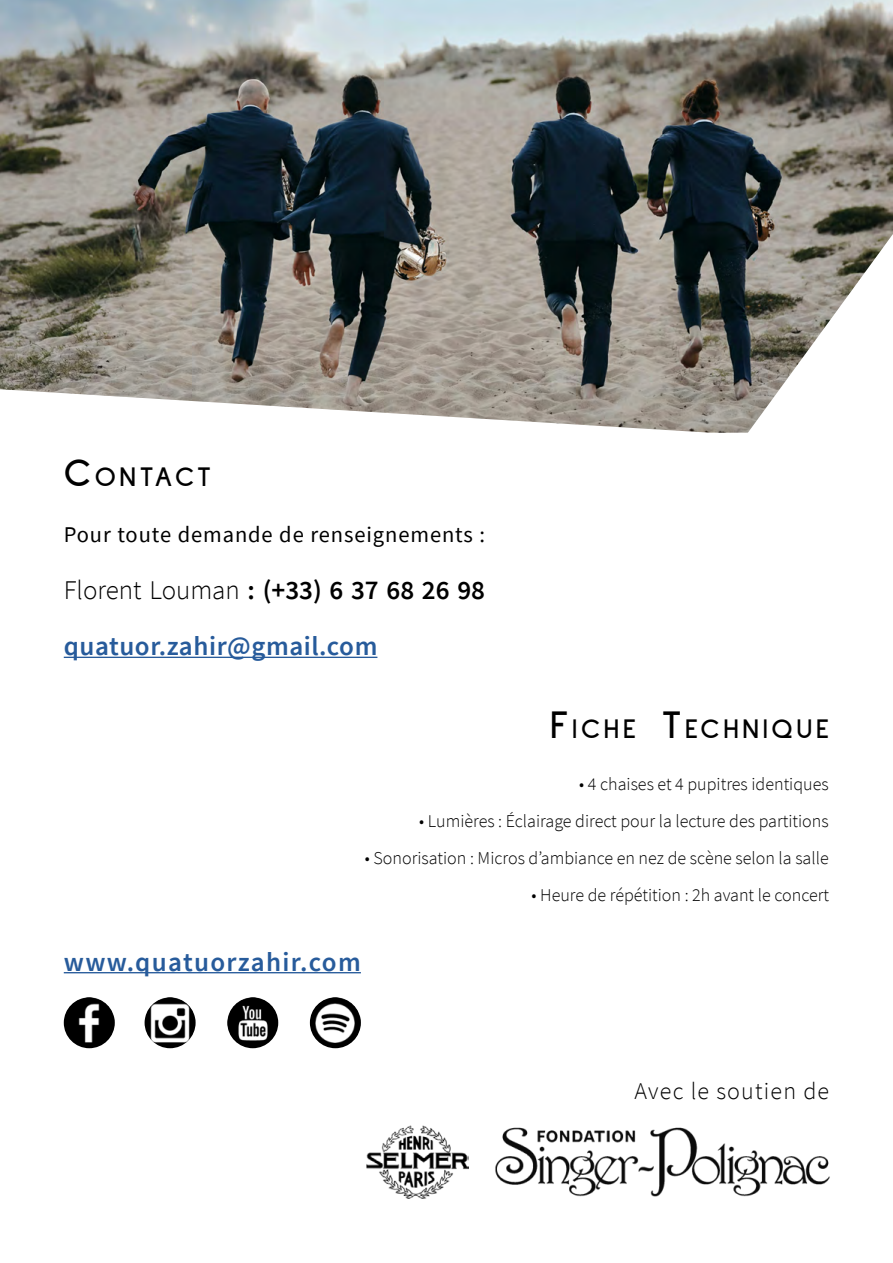
<style>
.page{position:relative;width:893px;height:1263px;background:#fff}
.page>*{position:absolute;margin:0;border:0;box-sizing:border-box;transform-origin:0 0}
.t1{font:700 28.35px "Sulphur Point";letter-spacing:.13em;color:#000}
.t2{font:600 27px/56.7px "Source Sans Pro";letter-spacing:.02em;color:#275b9b}
.t3{font:600 27px "Source Sans Pro";letter-spacing:.05em;color:#275b9b}
.t4{font:300 24px "Source Sans Pro";letter-spacing:.05em;color:#000}
.t5{font:22.5px "Source Sans Pro";letter-spacing:.04em;color:#000}
.t6{font:300 18px "Source Sans Pro";color:#000}
.s1{font-size:40.5px}
.s2{font-weight:300;color:#000}
.s3{color:#000}
</style>
<div class="page">
<hr style="left:64px;top:657px;width:313px;height:1px;background:#275b9b">
<hr style="left:64px;top:972px;width:297px;height:1px;background:#275b9b">
<img style="left:0;top:0;width:893px;height:433px">
<img style="left:64px;top:997px;width:51px;height:51px;border-radius:26px">
<img style="left:310px;top:997px;width:51px;height:51px;border-radius:26px">
<img style="left:227px;top:997px;width:51px;height:51px;border-radius:26px">
<img style="left:145px;top:997px;width:51px;height:51px;border-radius:26px">
<img style="left:495px;top:1127px;width:335px;height:70px">
<img style="left:367px;top:1125px;width:102px;height:74px">
<h1 class="t1" style="left:64px;top:461px;width:149px"><span class="s1">C</span>ONTACT</h1>
<p class="t5" style="left:64px;top:520px;width:423px">Pour toute demande de renseignements :</p>
<h2 class="t2" style="left:64px;top:561px;width:423px"><span class="s2">Florent Louman</span> <span class="s3">: (+33) 6 37 68 26 98 </span>quatuor.zahir@gmail.com</h2>
<h1 class="t1" style="left:550px;top:712px;width:280px"><span class="s1">F</span>ICHE <span class="s1">T</span>ECHNIQUE</h1>
<p class="t6" style="left:579px;top:773px;width:251px">• 4 chaises et 4 pupitres identiques</p>
<p class="t6" style="left:419px;top:810px;width:411px">• Lumières : Éclairage direct pour la lecture des partitions</p>
<p class="t6" style="left:365px;top:846px;width:465px">• Sonorisation : Micros d’ambiance en nez de scène selon la salle</p>
<p class="t6" style="left:532px;top:883px;width:299px">• Heure de répétition : 2h avant le concert</p>
<h2 class="t3" style="left:64px;top:944px;width:299px">www.quatuorzahir.com</h2>
<h3 class="t4" style="left:634px;top:1076px;width:196px">Avec le soutien de</h3>
</div>
